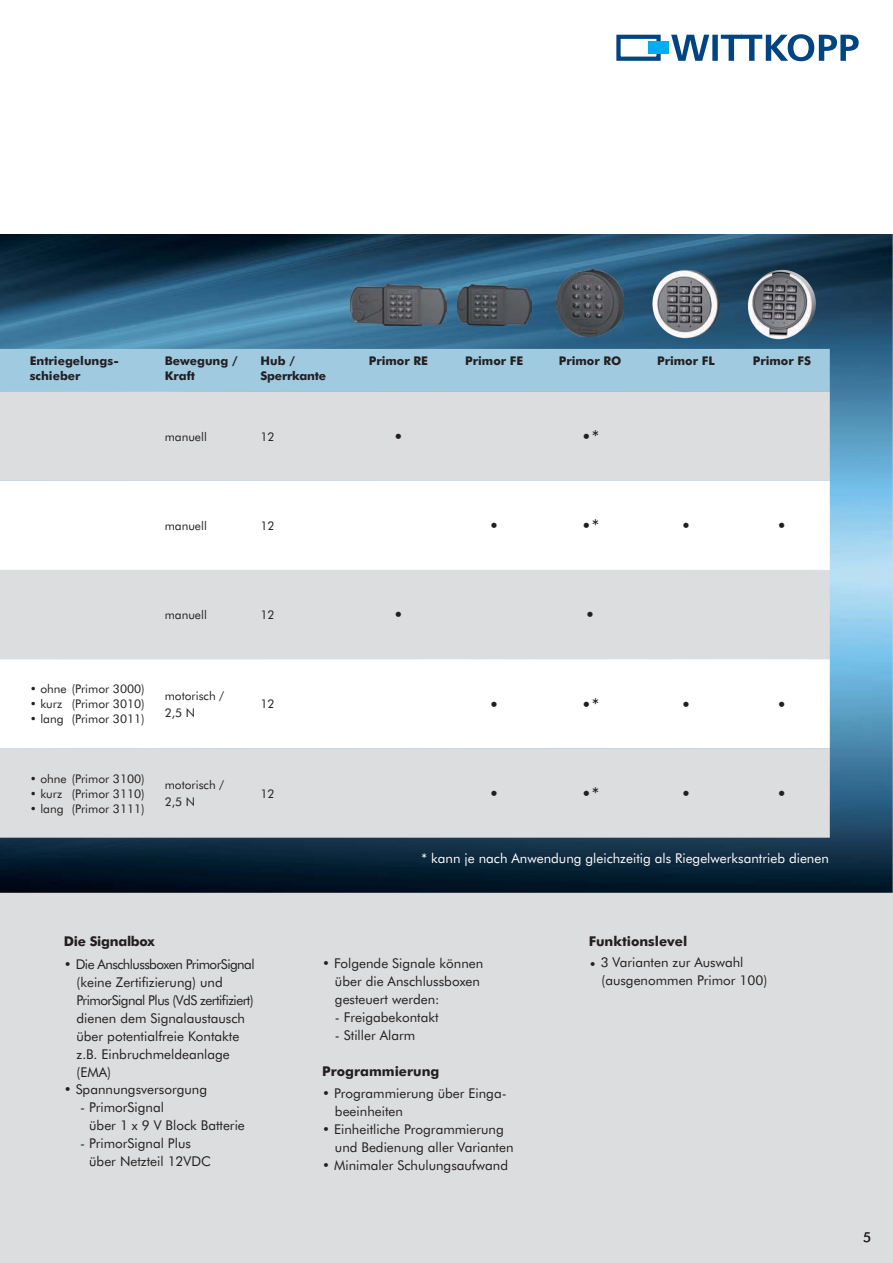
<style>
.page{position:relative;width:893px;height:1263px;background:#fff}
.page>*{position:absolute;margin:0;border:0;box-sizing:border-box;transform-origin:0 0}
.t1{font:18px "Futura BT";color:#231f20}
.t2{font:13.5px/18px "Futura BT";color:#231f20}
.t3{font:13.5px "Futura BT";color:#fff}
.t4{font:700 13.5px "Futura BT";color:#231f20}
.t5{font:700 13.5px "Futura BT";letter-spacing:-.02em;color:#231f20}
.t6{font:12px/16.5px "Futura BT";color:#231f20}
.t7{font:700 12px/15px "Futura BT";color:#231f20}
.t8{font:700 12px/15px "Futura BT";letter-spacing:-.02em;color:#231f20}
</style>
<div class="page">
<div style="left:0;top:234px;width:893px;height:1029px;background:#dcddde"></div>
<div style="left:616px;top:35px;width:45px;height:26px;border:4px solid #004581"></div>
<div style="left:648px;top:41px;width:20px;height:13px;background:#00aeef"></div>
<svg style="left:671px;top:34px;width:188px;height:27px"></svg>
<img style="left:0;top:234px;width:893px;height:659px">
<div style="left:0;top:349px;width:830px;height:42px;background:#9fcae0"></div>
<svg style="left:0;top:748px;width:830px;height:90px"></svg>
<svg style="left:0;top:391px;width:830px;height:90px"></svg>
<svg style="left:0;top:481px;width:830px;height:267px;fill:#fff"></svg>
<img style="left:350px;top:285px;width:96px;height:41px">
<img style="left:457px;top:285px;width:74px;height:41px">
<img style="left:556px;top:270px;width:68px;height:67px">
<img style="left:652px;top:270px;width:67px;height:68px">
<img style="left:748px;top:270px;width:68px;height:69px">
<p class="t7" style="left:30px;top:354px;width:91px">Entriegelungs&shy;schieber</p>
<p class="t7" style="left:165px;top:354px;width:74px">Bewegung /<br>Kraft</p>
<p class="t8" style="left:261px;top:354px;width:67px">Hub /<br>Sperrkante</p>
<p class="t7" style="left:369px;top:354px;width:61px">Primor RE</p>
<p class="t7" style="left:465px;top:354px;width:59px">Primor FE</p>
<p class="t7" style="left:559px;top:354px;width:64px">Primor RO</p>
<p class="t7" style="left:657px;top:354px;width:59px">Primor FL</p>
<p class="t7" style="left:753px;top:354px;width:60px">Primor FS</p>
<p class="t6" style="left:165px;top:429px;width:44px">manuell</p>
<p class="t6" style="left:261px;top:429px;width:16px">12</p>
<h1 class="t1" style="left:393px;top:429px;width:12px">•</h1>
<h1 class="t1" style="left:581px;top:429px;width:20px">•*</h1>
<p class="t6" style="left:165px;top:518px;width:44px">manuell</p>
<p class="t6" style="left:261px;top:518px;width:16px">12</p>
<h1 class="t1" style="left:489px;top:518px;width:12px">•</h1>
<h1 class="t1" style="left:581px;top:518px;width:20px">•*</h1>
<h1 class="t1" style="left:681px;top:518px;width:12px">•</h1>
<h1 class="t1" style="left:776px;top:518px;width:12px">•</h1>
<p class="t6" style="left:165px;top:608px;width:44px">manuell</p>
<p class="t6" style="left:261px;top:608px;width:16px">12</p>
<h1 class="t1" style="left:393px;top:607px;width:12px">•</h1>
<h1 class="t1" style="left:585px;top:607px;width:12px">•</h1>
<p class="t6" style="left:30px;top:682px;width:116px">• ohne (Primor 3000)</p>
<p class="t6" style="left:30px;top:697px;width:116px">• kurz (Primor 3010)</p>
<p class="t6" style="left:30px;top:712px;width:116px">• lang (Primor 3011)</p>
<p class="t6" style="left:30px;top:771px;width:116px">• ohne (Primor 3100)</p>
<p class="t6" style="left:30px;top:786px;width:116px">• kurz (Primor 3110)</p>
<p class="t6" style="left:30px;top:801px;width:116px">• lang (Primor 3111)</p>
<p class="t6" style="left:165px;top:689px;width:61px">motorisch /<br>2,5 N</p>
<p class="t6" style="left:261px;top:697px;width:16px">12</p>
<h1 class="t1" style="left:489px;top:697px;width:12px">•</h1>
<h1 class="t1" style="left:581px;top:697px;width:20px">•*</h1>
<h1 class="t1" style="left:681px;top:697px;width:12px">•</h1>
<h1 class="t1" style="left:776px;top:697px;width:12px">•</h1>
<p class="t6" style="left:165px;top:778px;width:61px">motorisch /<br>2,5 N</p>
<p class="t6" style="left:261px;top:786px;width:16px">12</p>
<h1 class="t1" style="left:489px;top:786px;width:12px">•</h1>
<h1 class="t1" style="left:581px;top:786px;width:20px">•*</h1>
<h1 class="t1" style="left:681px;top:786px;width:12px">•</h1>
<h1 class="t1" style="left:776px;top:786px;width:12px">•</h1>
<p class="t3" style="left:422px;top:852px;width:409px">* kann je nach Anwendung gleichzeitig als Riegelwerksantrieb dienen</p>
<p class="t5" style="left:64px;top:936px;width:92px">Die Signalbox</p>
<p class="t2" style="left:77px;top:956px;width:180px;text-indent:-13px">• Die Anschlussboxen PrimorSignal (keine Zertifizierung) und<br>PrimorSignal Plus (VdS zertifiziert) dienen dem Signalaustausch über potentialfreie Kontakte z.B. Einbruchmeldeanlage (EMA)</p>
<p class="t2" style="left:64px;top:1082px;width:145px">• Spannungsversorgung</p>
<p class="t2" style="left:89px;top:1100px;width:157px;text-indent:-9px">- PrimorSignal<br>über 1 x 9 V Block Batterie</p>
<p class="t2" style="left:89px;top:1136px;width:123px;text-indent:-9px">- PrimorSignal Plus über Netzteil 12VDC</p>
<p class="t2" style="left:335px;top:955px;width:150px;text-indent:-13px">• Folgende Signale können über die Anschlussboxen gesteuert werden:</p>
<p class="t2" style="left:335px;top:1009px;width:105px">- Freigabekontakt</p>
<p class="t2" style="left:335px;top:1027px;width:82px">- Stiller Alarm</p>
<p class="t4" style="left:322px;top:1065px;width:119px">Programmierung</p>
<p class="t2" style="left:335px;top:1085px;width:173px;text-indent:-13px">• Programmierung über Einga&shy;beeinheiten</p>
<p class="t2" style="left:335px;top:1121px;width:180px;text-indent:-13px">• Einheitliche Programmierung und Bedienung aller Varianten</p>
<p class="t2" style="left:322px;top:1157px;width:187px">• Minimaler Schulungsaufwand</p>
<p class="t4" style="left:589px;top:935px;width:100px">Funktionslevel</p>
<p class="t2" style="left:601px;top:954px;width:167px;text-indent:-13px">• 3 Varianten zur Auswahl (ausgenommen Primor 100)</p>
<p class="t2" style="left:863px;top:1229px;width:9px">5</p>
</div>
